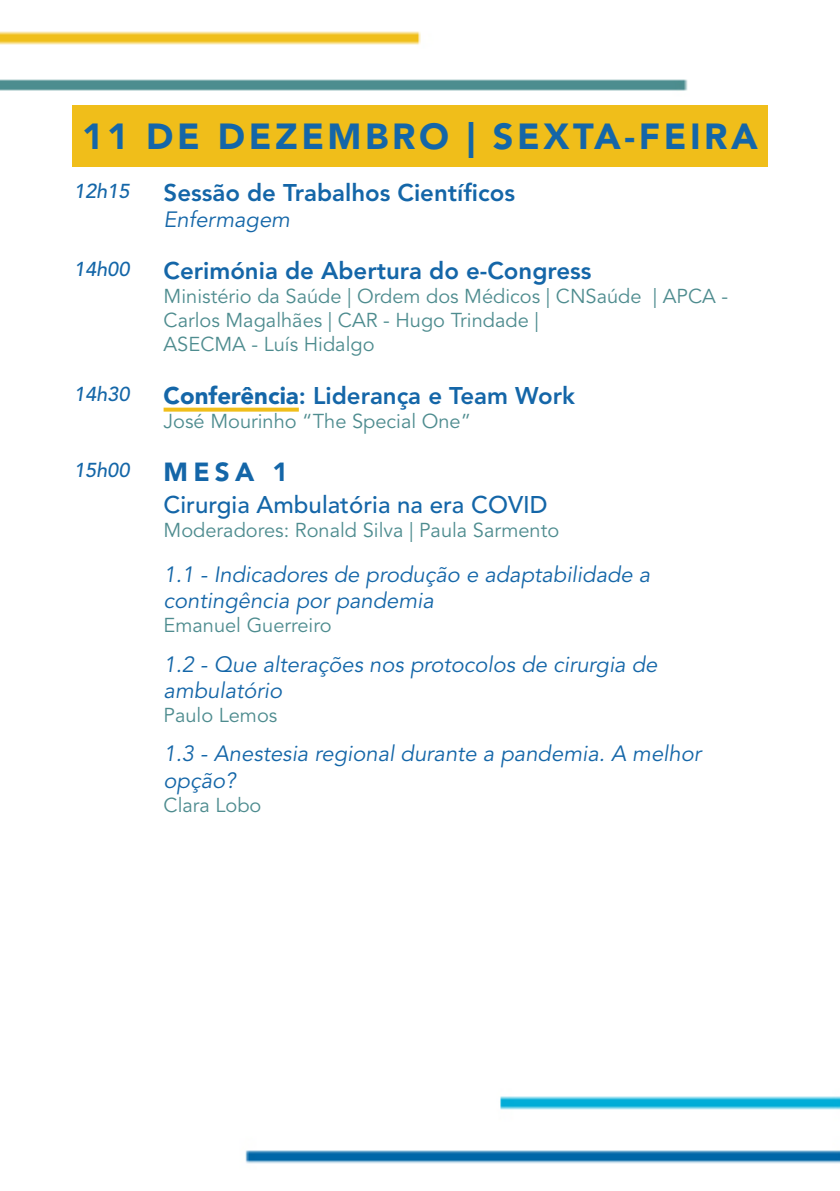
<style>
.page{position:relative;width:840px;height:1191px;background:#fff}
.page>*{position:absolute;margin:0;border:0;box-sizing:border-box;transform-origin:0 0}
.DATA{font:900 36px "Avenir LT Std";letter-spacing:.1em;color:#1466a8}
.mesa{font:900 26px "Avenir LT Std";color:#1466a8}
.titulo{font:800 24px "Avenir LT Std";color:#1466a8}
.tema_mesa{font:500 24px "Avenir LT Std";color:#1466a8}
.sessão_mesa{font:italic 22px/26.4px "Avenir LT Std";color:#1466a8}
.titulo-2{font:italic 22px "Avenir LT Std";color:#1466a8}
.PALESTRANTES{font:20px/24px "Avenir LT Std";color:#4e8c8f}
.HORA{font:italic 500 20px "Avenir LT Std";color:#1466a8}
.s1{font-weight:900}
</style>
<div class="page">
<img style="left:0;top:31px;width:839px;height:1133px">
<div style="left:72px;top:105px;width:695px;height:61px;background:#f0be1a"></div>
<svg style="left:163px;top:407px;width:136px;height:4px"></svg>
<p class="DATA" style="left:82px;top:115px;width:677px">11 DE DEZEMBRO | SEXTA-FEIRA</p>
<p class="HORA" style="left:74px;top:179px;width:57px">12h15</p>
<p class="titulo" style="left:163px;top:178px;width:353px">Sessão de Trabalhos Científicos</p>
<p class="titulo-2" style="left:163px;top:207px;width:128px">Enfermagem</p>
<p class="HORA" style="left:74px;top:258px;width:57px">14h00</p>
<p class="titulo" style="left:163px;top:257px;width:429px">Cerimónia de Abertura do e-Congress</p>
<p class="PALESTRANTES" style="left:163px;top:285px;width:565px">Ministério da Saúde | Ordem dos Médicos | CNSaúde | APCA -<br>Carlos Magalhães | CAR - Hugo Trindade |<br>ASECMA - Luís Hidalgo</p>
<p class="HORA" style="left:74px;top:382px;width:57px">14h30</p>
<p class="titulo" style="left:163px;top:381px;width:413px"><span class="s1">Conferência</span>: Liderança e Team Work</p>
<p class="PALESTRANTES" style="left:163px;top:409px;width:309px">José Mourinho “The Special One”</p>
<p class="HORA" style="left:74px;top:458px;width:57px">15h00</p>
<p class="mesa" style="left:163px;top:456px;width:126px">MESA 1</p>
<p class="tema_mesa" style="left:163px;top:491px;width:385px">Cirurgia Ambulatória na era COVID</p>
<p class="PALESTRANTES" style="left:163px;top:518px;width:397px">Moderadores: Ronald Silva | Paula Sarmento</p>
<p class="sessão_mesa" style="left:163px;top:562px;width:488px">1.1 - Indicadores de produção e adaptabilidade a contingência por pandemia</p>
<p class="PALESTRANTES" style="left:163px;top:614px;width:169px">Emanuel Guerreiro</p>
<p class="sessão_mesa" style="left:163px;top:651px;width:495px">1.2 - Que alterações nos protocolos de cirurgia de ambulatório</p>
<p class="PALESTRANTES" style="left:163px;top:704px;width:115px">Paulo Lemos</p>
<p class="sessão_mesa" style="left:163px;top:741px;width:539px">1.3 - Anestesia regional durante a pandemia. A melhor opção?</p>
<p class="PALESTRANTES" style="left:163px;top:793px;width:99px">Clara Lobo</p>
</div>
